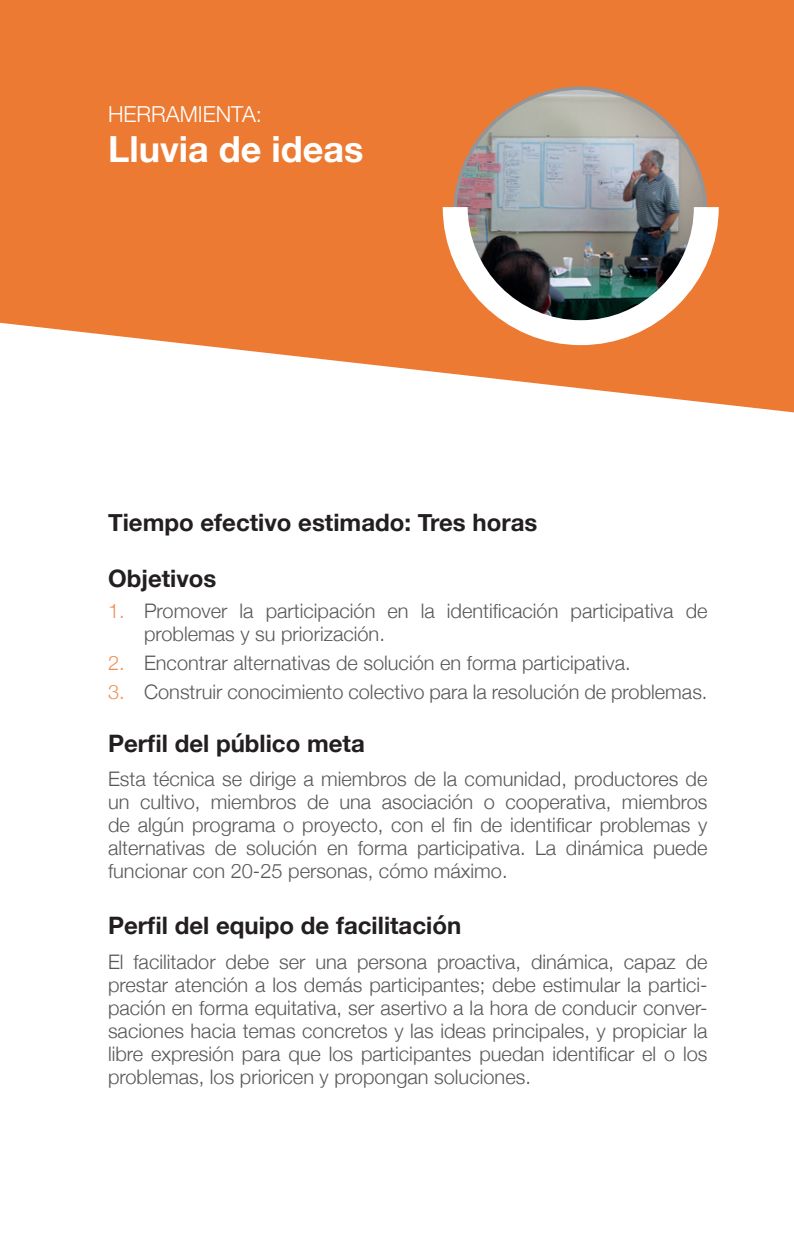
<style>
.page{position:relative;width:794px;height:1248px;background:#fff}
.page>*{position:absolute;margin:0;border:0;box-sizing:border-box;transform-origin:0 0}
.TIT_01_B{font:700 36px "Helvetica Neue";color:#fff}
.TIT02{font:700 24px "Helvetica Neue";color:#231f20}
.TIT_01_B-2{font:300 22px "Helvetica Neue";color:#fff}
.BODY{font:300 20px/23px "Helvetica Neue";color:#57585a;text-align:justify}
.s1{color:#f19155}
</style>
<div class="page">
<svg style="left:0;top:0;width:794px;height:412px;background:#ef8c4d"></svg>
<img style="left:455px;top:88px;width:251px;height:119px">
<img style="left:443px;top:207px;width:275px;height:138px">
<p class="TIT_01_B-2" style="left:108px;top:96px;width:155px">HERRAMIENTA:</p>
<p class="TIT_01_B" style="left:108px;top:120px;width:257px">Lluvia de ideas</p>
<p class="TIT02" style="left:108px;top:503px;width:431px">Tiempo efectivo estimado: Tres horas</p>
<p class="TIT02" style="left:108px;top:559px;width:110px">Objetivos</p>
<p class="BODY" style="left:144px;top:598px;width:565px;text-indent:-36px"><span class="s1">1.</span> Promover la participación en la identificación participativa de problemas y su priorización.</p>
<p class="BODY" style="left:108px;top:650px;width:524px"><span class="s1">2.</span> Encontrar alternativas de solución en forma participativa.</p>
<p class="BODY" style="left:108px;top:678px;width:601px"><span class="s1">3.</span> Construir conocimiento colectivo para la resolución de problemas.</p>
<p class="TIT02" style="left:108px;top:724px;width:258px">Perfil del público meta</p>
<p class="BODY" style="left:108px;top:766px;width:601px">Esta técnica se dirige a miembros de la comunidad, productores de un cultivo, miembros de una asociación o cooperativa, miembros de algún programa o proyecto, con el fin de identificar problemas y alternativas de solución en forma participativa. La dinámica puede funcionar con 20-25 personas, cómo máximo.</p>
<p class="TIT02" style="left:108px;top:906px;width:355px">Perfil del equipo de facilitación</p>
<p class="BODY" style="left:108px;top:948px;width:601px">El facilitador debe ser una persona proactiva, dinámica, capaz de prestar atención a los demás participantes; debe estimular la partici&shy;pación en forma equitativa, ser asertivo a la hora de conducir conver&shy;saciones hacia temas concretos y las ideas principales, y propiciar la libre expresión para que los participantes puedan identificar el o los problemas, los prioricen y propongan soluciones.</p>
</div>
